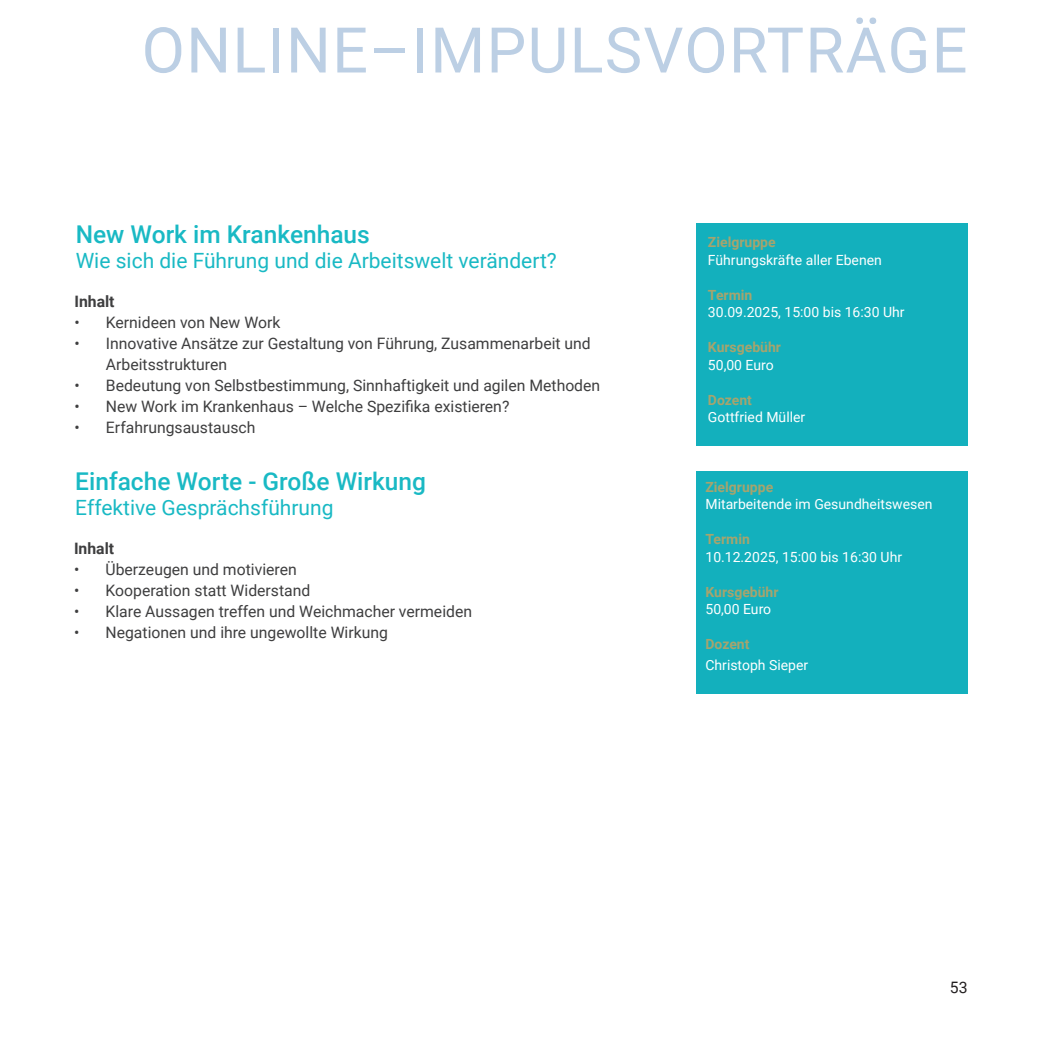
<style>
.page{position:relative;width:1042px;height:1042px;background:#fff}
.page>*{position:absolute;margin:0;border:0;box-sizing:border-box;transform-origin:0 0}
.t1{font:63px "Roboto";letter-spacing:.02em;color:#bccfe4}
.t2{font:500 24.5px "Roboto";color:#19b9c4}
.t3{font:21px "Roboto";color:#19b9c4}
.t4{font:15.75px/21px "Roboto";color:#3e3e3f}
.t5{font:700 15.75px "Roboto";color:#3e3e3f}
.t6{font:15.75px "Roboto";color:#231f20}
.t7{font:14px "Roboto";color:#fff}
.t8{font:700 14px "Roboto";color:#a6a46e}
</style>
<div class="page">
<div style="left:696px;top:471px;width:271px;height:222px;background:#13b0bd"></div>
<div style="left:696px;top:224px;width:271px;height:222px;background:#13b0bd"></div>
<h1 class="t1" style="left:142px;top:6px;width:827px">ONLINE–IMPULSVORTRÄGE</h1>
<h2 class="t2" style="left:76px;top:217px;width:296px">New Work im Krankenhaus</h2>
<h3 class="t3" style="left:76px;top:246px;width:483px">Wie sich die Führung und die Arbeitswelt verändert?</h3>
<p class="t5" style="left:74px;top:291px;width:42px">Inhalt</p>
<p class="t4" style="left:74px;top:312px;width:207px">• Kernideen von New Work</p>
<p class="t4" style="left:106px;top:333px;width:486px;text-indent:-32px">• Innovative Ansätze zur Gestaltung von Führung, Zusammenarbeit und<br>Arbeitsstrukturen</p>
<p class="t4" style="left:74px;top:375px;width:527px">• Bedeutung von Selbstbestimmung, Sinnhaftigkeit und agilen Methoden</p>
<p class="t4" style="left:74px;top:396px;width:436px">• New Work im Krankenhaus – Welche Spezifika existieren?</p>
<p class="t4" style="left:74px;top:417px;width:183px">• Erfahrungsaustausch</p>
<h2 class="t2" style="left:75px;top:464px;width:352px">Einfache Worte - Große Wirkung</h2>
<h3 class="t3" style="left:75px;top:492px;width:260px">Effektive Gesprächsführung</h3>
<p class="t5" style="left:74px;top:538px;width:42px">Inhalt</p>
<p class="t4" style="left:74px;top:558px;width:224px">• Überzeugen und motivieren</p>
<p class="t4" style="left:74px;top:579px;width:238px">• Kooperation statt Widerstand</p>
<p class="t4" style="left:74px;top:600px;width:399px">• Klare Aussagen treffen und Weichmacher vermeiden</p>
<p class="t4" style="left:74px;top:621px;width:315px">• Negationen und ihre ungewollte Wirkung</p>
<p class="t8" style="left:708px;top:233px;width:69px">Zielgruppe</p>
<p class="t7" style="left:708px;top:250px;width:175px">Führungskräfte aller Ebenen</p>
<p class="t8" style="left:708px;top:285px;width:46px">Termin</p>
<p class="t7" style="left:708px;top:303px;width:198px">30.09.2025, 15:00 bis 16:30 Uhr</p>
<p class="t8" style="left:708px;top:338px;width:75px">Kursgebühr</p>
<p class="t7" style="left:708px;top:355px;width:67px">50,00 Euro</p>
<p class="t8" style="left:708px;top:390px;width:46px">Dozent</p>
<p class="t7" style="left:708px;top:408px;width:99px">Gottfried Müller</p>
<p class="t8" style="left:705px;top:477px;width:69px">Zielgruppe</p>
<p class="t7" style="left:705px;top:495px;width:229px">Mitarbeitende im Gesundheitswesen</p>
<p class="t8" style="left:705px;top:530px;width:46px">Termin</p>
<p class="t7" style="left:705px;top:547px;width:198px">10.12.2025, 15:00 bis 16:30 Uhr</p>
<p class="t8" style="left:705px;top:582px;width:75px">Kursgebühr</p>
<p class="t7" style="left:705px;top:600px;width:67px">50,00 Euro</p>
<p class="t8" style="left:705px;top:635px;width:46px">Dozent</p>
<p class="t7" style="left:705px;top:656px;width:104px">Christoph Sieper</p>
<p class="t6" style="left:950px;top:976px;width:19px">53</p>
</div>
